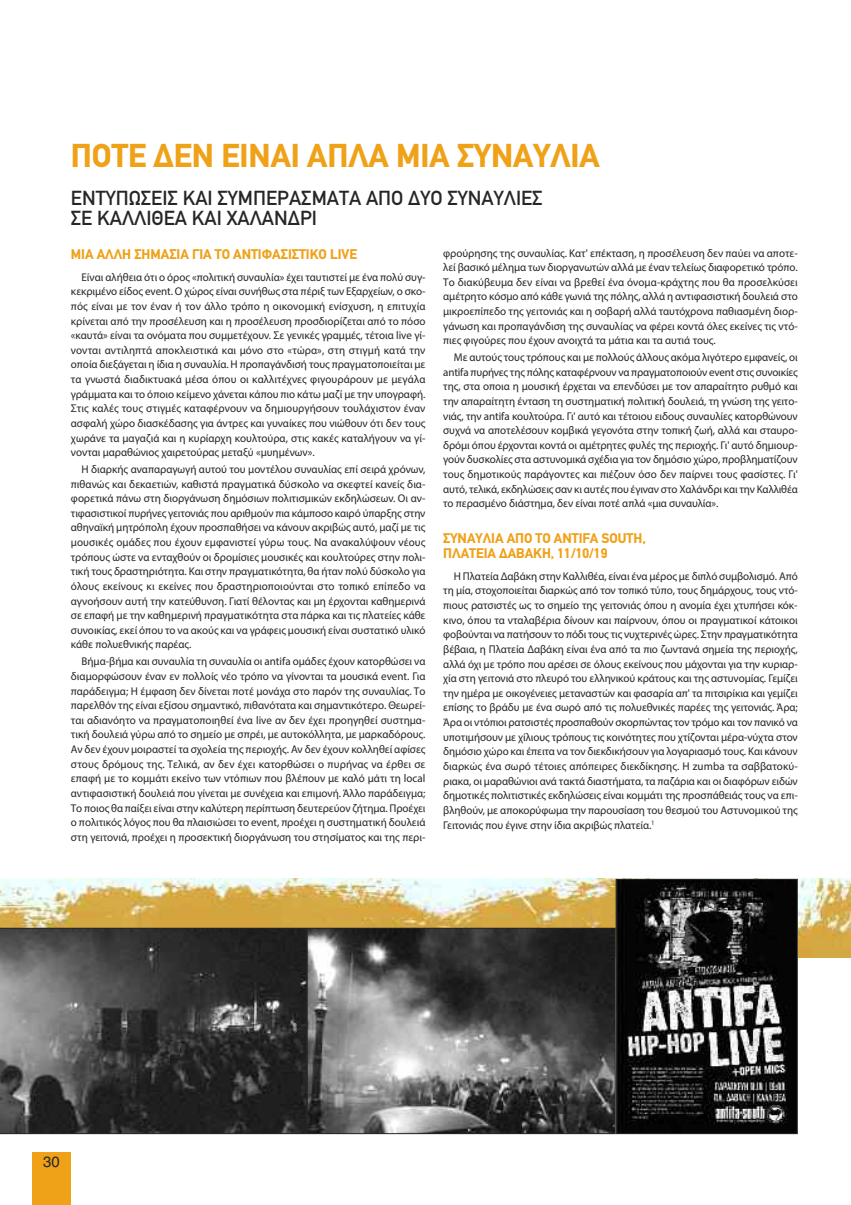
<style>
.page{position:relative;width:851px;height:1205px;background:#fff}
.page>*{position:absolute;margin:0;border:0;box-sizing:border-box;transform-origin:0 0}
.t1{font:700 32.5px "CF Din";color:#efa118}
.t2{font:20px/20px "CF Din";color:#272526}
.t3{font:15px "Helvetica";color:#272526}
.t4{font:700 13.75px/15px "CF Din";color:#efa118}
.t5{font:11.25px/14.6px "Myriad Pro";color:#272526;text-align:justify}
</style>
<div class="page">
<img style="left:0;top:879px;width:850px;height:78px">
<div style="left:32px;top:1152px;width:39px;height:53px;background:#efa118"></div>
<img style="left:309px;top:930px;width:304px;height:202px">
<div style="left:307px;top:928px;width:308px;height:206px;border:1px solid #272526"></div>
<svg style="left:0;top:928px;width:307px;height:206px;background:#3f3f3f"></svg>
<img style="left:617px;top:881px;width:178px;height:251px">
<div style="left:615px;top:879px;width:182px;height:255px;border:1px solid #272526"></div>
<h1 class="t1" style="left:71px;top:138px;width:530px">ΠΟΤΕ ΔΕΝ ΕΙΝΑΙ ΑΠΛΑ ΜΙΑ ΣΥΝΑΥΛΙΑ</h1>
<h2 class="t2" style="left:71px;top:188px;width:473px">ΕΝΤΥΠΩΣΕΙΣ ΚΑΙ ΣΥΜΠΕΡΑΣΜΑΤΑ ΑΠΟ ΔΥΟ ΣΥΝΑΥΛΙΕΣ<br>ΣΕ ΚΑΛΛΙΘΕΑ ΚΑΙ ΧΑΛΑΝΔΡΙ</h2>
<p class="t4" style="left:71px;top:247px;width:287px">ΜΙΑ ΑΛΛΗ ΣΗΜΑΣΙΑ ΓΙΑ ΤΟ ΑΝΤΙΦΑΣΙΣΤΙΚΟ LIVE</p>
<p class="t5" style="left:71px;top:270px;width:356px;text-indent:11px">Είναι αλήθεια ότι ο όρος «πολιτική συναυλία» έχει ταυτιστεί με ένα πολύ συγ&shy;κεκριμένο είδος event. Ο χώρος είναι συνήθως στα πέριξ των Εξαρχείων, ο σκο&shy;πός είναι με τον έναν ή τον άλλο τρόπο η οικονομική ενίσχυση, η επιτυχία κρίνεται από την προσέλευση και η προσέλευση προσδιορίζεται από το πόσο «καυτά» είναι τα ονόματα που συμμετέχουν. Σε γενικές γραμμές, τέτοια live γί&shy;νονται αντιληπτά αποκλειστικά και μόνο στο «τώρα», στη στιγμή κατά την οποία διεξάγεται η ίδια η συναυλία. Η προπαγάνδισή τους πραγματοποιείται με τα γνωστά διαδικτυακά μέσα όπου οι καλλιτέχνες φιγουράρουν με μεγάλα γράμματα και το όποιο κείμενο χάνεται κάπου πιο κάτω μαζί με την υπογραφή.<br>Στις καλές τους στιγμές καταφέρνουν να δημιουργήσουν τουλάχιστον έναν ασφαλή χώρο διασκέδασης για άντρες και γυναίκες που νιώθουν ότι δεν τους χωράνε τα μαγαζιά και η κυρίαρχη κουλτούρα, στις κακές καταλήγουν να γί&shy;νονται μαραθώνιος χαιρετούρας μεταξύ «μυημένων».</p>
<p class="t5" style="left:71px;top:463px;width:356px;text-indent:11px">Η διαρκής αναπαραγωγή αυτού του μοντέλου συναυλίας επί σειρά χρόνων, πιθανώς και δεκαετιών, καθιστά πραγματικά δύσκολο να σκεφτεί κανείς δια&shy;φορετικά πάνω στη διοργάνωση δημόσιων πολιτισμικών εκδηλώσεων. Οι αν&shy;τιφασιστικοί πυρήνες γειτονιάς που αριθμούν πια κάμποσο καιρό ύπαρξης στην αθηναϊκή μητρόπολη έχουν προσπαθήσει να κάνουν ακριβώς αυτό, μαζί με τις μουσικές ομάδες που έχουν εμφανιστεί γύρω τους. Να ανακαλύψουν νέους τρόπους ώστε να ενταχθούν οι δρομίσιες μουσικές και κουλτούρες στην πολι&shy;τική τους δραστηριότητα. Και στην πραγματικότητα, θα ήταν πολύ δύσκολο για όλους εκείνους κι εκείνες που δραστηριοποιούνται στο τοπικό επίπεδο να αγνοήσουν αυτή την κατεύθυνση. Γιατί θέλοντας και μη έρχονται καθημερινά σε επαφή με την καθημερινή πραγματικότητα στα πάρκα και τις πλατείες κάθε συνοικίας, εκεί όπου το να ακούς και να γράφεις μουσική είναι συστατικό υλικό κάθε πολυεθνικής παρέας.</p>
<p class="t5" style="left:71px;top:655px;width:356px;text-indent:11px">Βήμα-βήμα και συναυλία τη συναυλία οι antifa ομάδες έχουν κατορθώσει να διαμορφώσουν έναν εν πολλοίς νέο τρόπο να γίνονται τα μουσικά event. Για παράδειγμα; Η έμφαση δεν δίνεται ποτέ μονάχα στο παρόν της συναυλίας. Το παρελθόν της είναι εξίσου σημαντικό, πιθανότατα και σημαντικότερο. Θεωρεί&shy;ται αδιανόητο να πραγματοποιηθεί ένα live αν δεν έχει προηγηθεί συστημα&shy;τική δουλειά γύρω από το σημείο με σπρέι, με αυτοκόλλητα, με μαρκαδόρους.<br>Αν δεν έχουν μοιραστεί τα σχολεία της περιοχής. Αν δεν έχουν κολληθεί αφίσες στους δρόμους της. Τελικά, αν δεν έχει κατορθώσει ο πυρήνας να έρθει σε επαφή με το κομμάτι εκείνο των ντόπιων που βλέπουν με καλό μάτι τη local αντιφασιστική δουλειά που γίνεται με συνέχεια και επιμονή.Άλλο παράδειγμα; Το ποιος θα παίξει είναι στην καλύτερη περίπτωση δευτερεύον ζήτημα. Προέχει ο πολιτικός λόγος που θα πλαισιώσει το event, προέχει η συστηματική δουλειά στη γειτονιά, προέχει η προσεκτική διοργάνωση του στησίματος και της περι-</p>
<p class="t5" style="left:443px;top:246px;width:356px">φρούρησης της συναυλίας. Κατ' επέκταση, η προσέλευση δεν παύει να αποτε&shy;λεί βασικό μέλημα των διοργανωτών αλλά με έναν τελείως διαφορετικό τρόπο.<br>Το διακύβευμα δεν είναι να βρεθεί ένα όνομα-κράχτης που θα προσελκύσει αμέτρητο κόσμο από κάθε γωνιά της πόλης, αλλά η αντιφασιστική δουλειά στο μικροεπίπεδο της γειτονιάς και η σοβαρή αλλά ταυτόχρονα παθιασμένη διορ&shy;γάνωση και προπαγάνδιση της συναυλίας να φέρει κοντά όλες εκείνες τις ντό&shy;πιες φιγούρες που έχουν ανοιχτά τα μάτια και τα αυτιά τους.</p>
<p class="t5" style="left:443px;top:351px;width:356px;text-indent:11px">Με αυτούς τους τρόπους και με πολλούς άλλους ακόμα λιγότερο εμφανείς, οι antifa πυρήνες της πόλης καταφέρνουν να πραγματοποιούν event στις συνοικίες της, στα οποια η μουσική έρχεται να επενδύσει με τον απαραίτητο ρυθμό και την απαραίτητη ένταση τη συστηματική πολιτική δουλειά, τη γνώση της γειτο&shy;νιάς, την antifa κουλτούρα. Γι' αυτό και τέτοιου ειδους συναυλίες κατορθώνουν συχνά να αποτελέσουν κομβικά γεγονότα στην τοπική ζωή, αλλά και σταυρο&shy;δρόμι όπου έρχονται κοντά οι αμέτρητες φυλές της περιοχής. Γι' αυτό δημιουρ&shy;γούν δυσκολίες στα αστυνομικά σχέδια για τον δημόσιο χώρο, προβληματίζουν τους δημοτικούς παράγοντες και πιέζουν όσο δεν παίρνει τους φασίστες. Γι' αυτό, τελικά, εκδηλώσεις σαν κι αυτές που έγιναν στο Χαλάνδρι και την Καλλιθέα το περασμένο διάστημα, δεν είναι ποτέ απλά «μια συναυλία».</p>
<p class="t4" style="left:443px;top:531px;width:204px">ΣΥΝΑΥΛΙΑ ΑΠΟ ΤΟ ANTIFA SOUTH,<br>ΠΛΑΤΕΙΑ ΔΑΒΑΚΗ, 11/10/19</p>
<p class="t5" style="left:443px;top:569px;width:356px;text-indent:11px">Η Πλατεία Δαβάκη στην Καλλιθέα, είναι ένα μέρος με διπλό συμβολισμό. Από τη μία, στοχοποιείται διαρκώς από τον τοπικό τύπο, τους δημάρχους, τους ντό&shy;πιους ρατσιστές ως το σημείο της γειτονιάς όπου η ανομία έχει χτυπήσει κόκ&shy;κινο, όπου τα νταλαβέρια δίνουν και παίρνουν, όπου οι πραγματικοί κάτοικοι φοβούνται να πατήσουν το πόδι τους τις νυχτερινές ώρες. Στην πραγματικότητα βέβαια, η Πλατεία Δαβάκη είναι ένα από τα πιο ζωντανά σημεία της περιοχής, αλλά όχι με τρόπο που αρέσει σε όλους εκείνους που μάχονται για την κυριαρ&shy;χία στη γειτονιά στο πλευρό του ελληνικού κράτους και της αστυνομίας. Γεμίζει την ημέρα με οικογένειες μεταναστών και φασαρία απ' τα πιτσιρίκια και γεμίζει επίσης το βράδυ με ένα σωρό από τις πολυεθνικές παρέες της γειτονιάς. Άρα; Άρα οι ντόπιοι ρατσιστές προσπαθούν σκορπώντας τον τρόμο και τον πανικό να υποτιμήσουν με χίλιους τρόπους τις κοινότητες που χτίζονται μέρα-νύχτα στον δημόσιο χώρο και έπειτα να τον διεκδικήσουν για λογαριασμό τους. Και κάνουν διαρκώς ένα σωρό τέτοιες απόπειρες διεκδίκησης. Η zumba τα σαββατοκύ&shy;ριακα, οι μαραθώνιοι ανά τακτά διαστήματα, τα παζάρια και οι διαφόρων ειδών δημοτικές πολιτιστικές εκδηλώσεις είναι κομμάτι της προσπάθειάς τους να επι&shy;βληθούν, με αποκορύφωμα την παρουσίαση του θεσμού του Αστυνομικού της Γειτονιάς που έγινε στην ίδια ακριβώς πλατεία.<sup>1</sup></p>
<h3 class="t3" style="left:43px;top:1153px;width:18px">30</h3>
</div>
